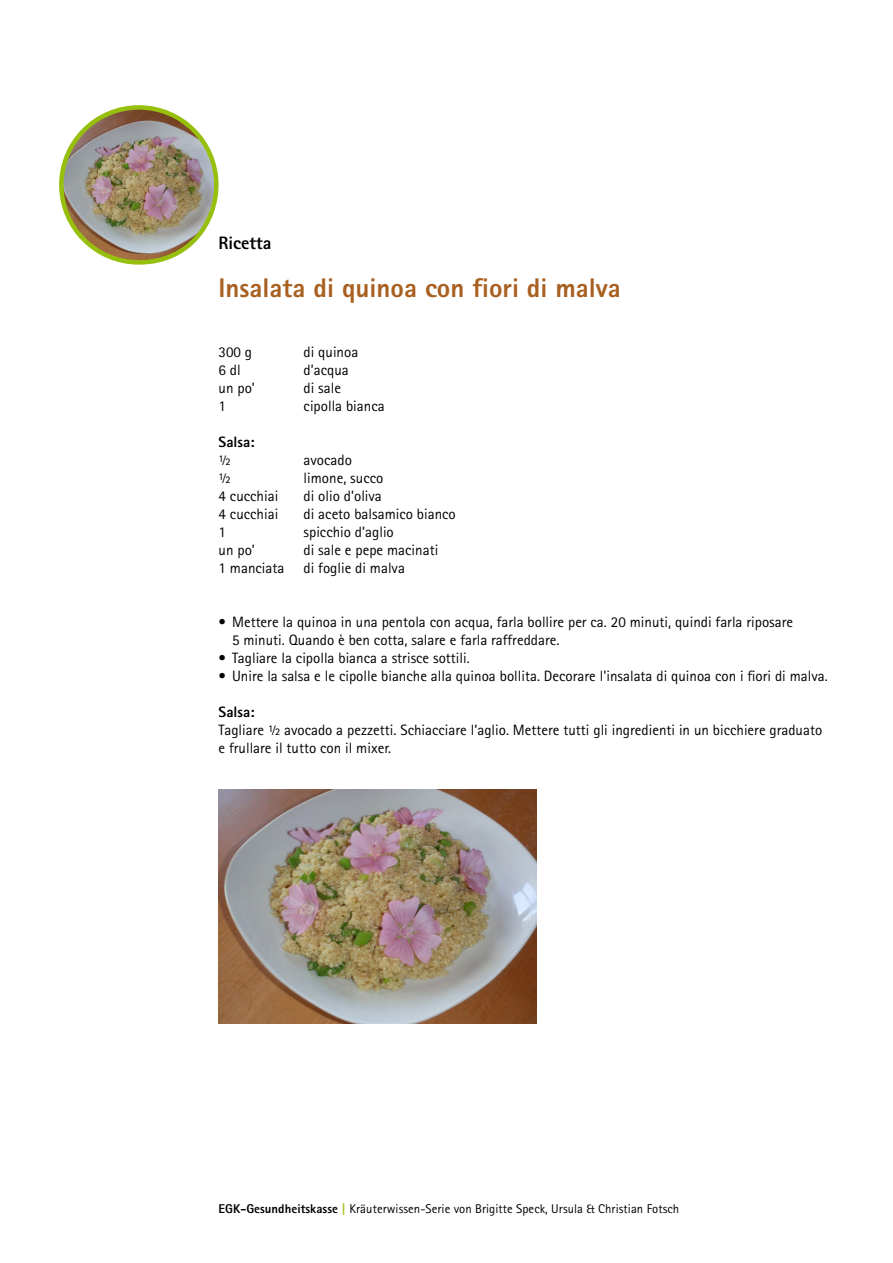
<style>
.page{position:relative;width:893px;height:1263px;background:#fff}
.page>*{position:absolute;margin:0;border:0;box-sizing:border-box;transform-origin:0 0}
.t1{font:800 27px "Rotis Sans Serif";color:#a85f20}
.t2{font:800 18px "Rotis Sans Serif";color:#000}
.t3{font:15px/18px "Rotis Sans Serif";color:#000}
.t4{font:800 15px "Rotis Sans Serif";color:#000}
.t5{font:12.75px "Rotis Sans Serif";letter-spacing:.005em;color:#000}
.s1{font-weight:800}
.s2{font-weight:800;color:#97bf0d}
</style>
<div class="page">
<img style="left:219px;top:789px;width:318px;height:234px">
<img style="left:61px;top:107px;width:155px;height:154px">
<div style="left:59px;top:105px;width:160px;height:160px;border:4px solid #97bf0d;border-radius:50%"></div>
<p class="t2" style="left:219px;top:232px;width:54px">Ricetta</p>
<h1 class="t1" style="left:219px;top:271px;width:404px">Insalata di quinoa con fiori di malva</h1>
<p class="t3" style="left:219px;top:343px;width:35px">300 g</p>
<p class="t3" style="left:304px;top:343px;width:56px">di quinoa</p>
<p class="t3" style="left:219px;top:361px;width:24px">6 dl</p>
<p class="t3" style="left:304px;top:361px;width:47px">d’acqua</p>
<p class="t3" style="left:219px;top:379px;width:38px">un po’</p>
<p class="t3" style="left:304px;top:379px;width:39px">di sale</p>
<p class="t3" style="left:219px;top:397px;width:9px">1</p>
<p class="t3" style="left:304px;top:397px;width:83px">cipolla bianca</p>
<p class="t4" style="left:219px;top:433px;width:38px">Salsa:</p>
<p class="t3" style="left:219px;top:451px;width:14px">½</p>
<p class="t3" style="left:304px;top:451px;width:50px">avocado</p>
<p class="t3" style="left:219px;top:469px;width:14px">½</p>
<p class="t3" style="left:304px;top:469px;width:81px">limone, succo</p>
<p class="t3" style="left:219px;top:487px;width:61px">4 cucchiai</p>
<p class="t3" style="left:304px;top:487px;width:80px">di olio d’oliva</p>
<p class="t3" style="left:219px;top:505px;width:61px">4 cucchiai</p>
<p class="t3" style="left:304px;top:505px;width:154px">di aceto balsamico bianco</p>
<p class="t3" style="left:219px;top:523px;width:9px">1</p>
<p class="t3" style="left:304px;top:523px;width:92px">spicchio d’aglio</p>
<p class="t3" style="left:219px;top:541px;width:38px">un po’</p>
<p class="t3" style="left:304px;top:541px;width:136px">di sale e pepe macinati</p>
<p class="t3" style="left:219px;top:559px;width:67px">1 manciata</p>
<p class="t3" style="left:304px;top:559px;width:103px">di foglie di malva</p>
<p class="t3" style="left:232px;top:613px;width:562px;text-indent:-14px">• Mettere la quinoa in una pentola con acqua, farla bollire per ca. 20 minuti, quindi farla riposare<br>5 minuti. Quando è ben cotta, salare e farla raffreddare.</p>
<p class="t3" style="left:219px;top:649px;width:253px">• Tagliare la cipolla bianca a strisce sottili.</p>
<p class="t3" style="left:219px;top:667px;width:611px">• Unire la salsa e le cipolle bianche alla quinoa bollita. Decorare l'insalata di quinoa con i fiori di malva.</p>
<p class="t4" style="left:219px;top:703px;width:38px">Salsa:</p>
<p class="t3" style="left:219px;top:721px;width:605px">Tagliare ½ avocado a pezzetti. Schiacciare l’aglio. Mettere tutti gli ingredienti in un bicchiere graduato e frullare il tutto con il mixer.</p>
<p class="t5" style="left:219px;top:1201px;width:462px"><span class="s1">EGK-Gesundheitskasse</span> <span class="s2">|</span> Kräuterwissen-Serie von Brigitte Speck, Ursula &amp; Christian Fotsch</p>
</div>
